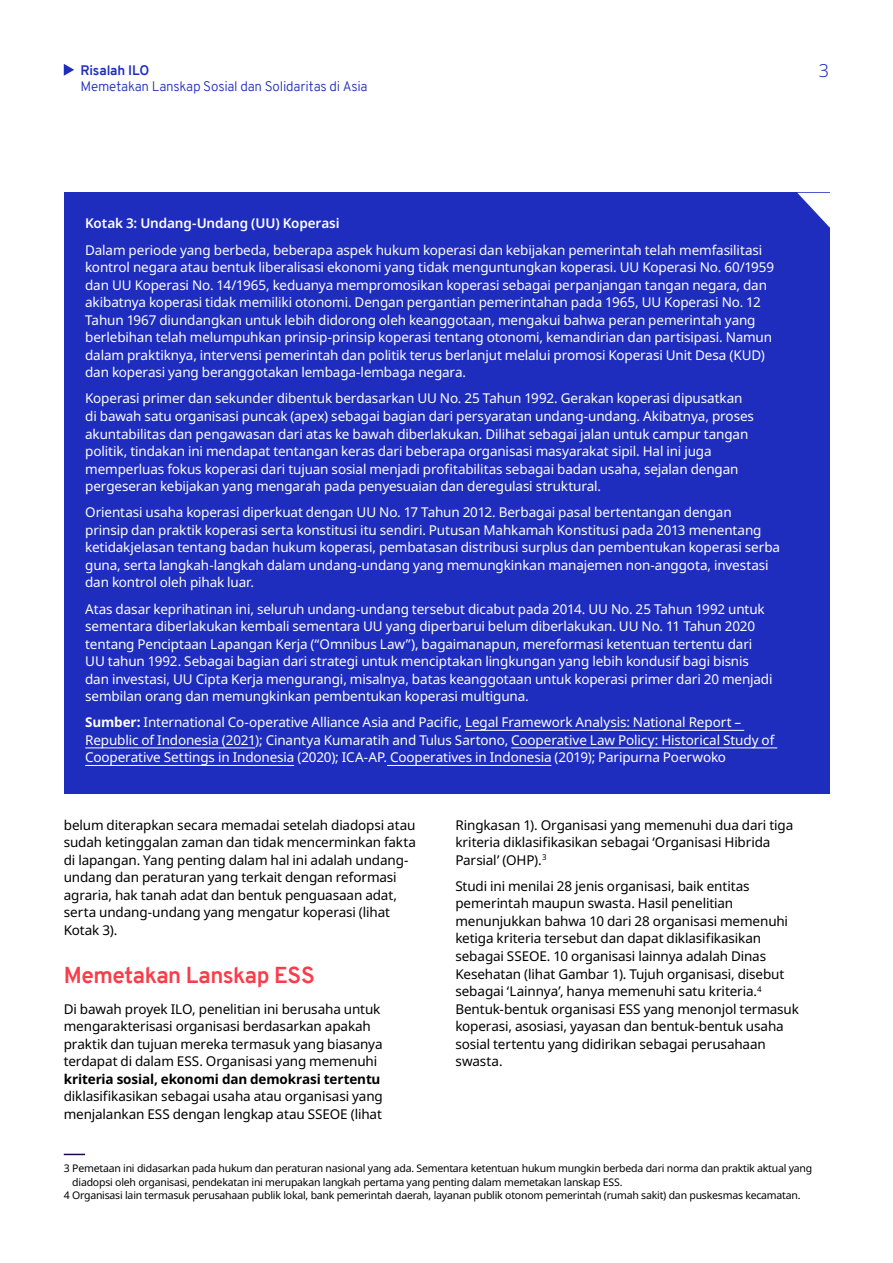
<style>
.page{position:relative;width:893px;height:1263px;background:#fff}
.page>*{position:absolute;margin:0;border:0;box-sizing:border-box;transform-origin:0 0}
.t1{font:700 22.5px "Overpass";letter-spacing:-.02em;color:#fa3c4b}
.t2{font:300 18px "Noto Sans";color:#1e2dbe}
.t3{font:13.5px/17.5px "Noto Sans";letter-spacing:-.01em;color:#fff}
.t4{font:13.5px/17.5px "Noto Sans";letter-spacing:-.01em;color:#000}
.t5{font:300 13.5px "Overpass";letter-spacing:-.01em;color:#1e2dbe}
.t6{font:700 13.5px "Noto Sans";letter-spacing:-.01em;color:#000}
.t7{font:600 13.5px "Noto Sans";letter-spacing:-.01em;color:#fff}
.t8{font:700 13.5px "Overpass";letter-spacing:-.01em;color:#1e2dbe}
.t9{font:10.5px "Noto Sans";letter-spacing:-.02em;color:#000}
.s1{font-weight:700}
</style>
<div class="page">
<svg style="left:64px;top:64px;width:10px;height:12px"></svg>
<svg style="left:64px;top:1154px;width:21px;height:1px"></svg>
<div style="left:64px;top:193px;width:765px;height:601px;background:#1e2dbe"></div>
<hr style="left:465px;top:730px;width:279px;height:1px;background:#fff">
<hr style="left:85px;top:748px;width:170px;height:1px;background:#fff">
<hr style="left:511px;top:748px;width:266px;height:1px;background:#fff">
<hr style="left:85px;top:765px;width:209px;height:1px;background:#fff">
<hr style="left:387px;top:765px;width:164px;height:1px;background:#fff">
<svg style="left:797px;top:193px;width:33px;height:36px"></svg>
<p class="t8" style="left:80px;top:60px;width:71px">Risalah ILO</p>
<h2 class="t2" style="left:819px;top:57px;width:12px">3</h2>
<p class="t5" style="left:80px;top:77px;width:289px">Memetakan Lanskap Sosial dan Solidaritas di Asia</p>
<p class="t7" style="left:85px;top:214px;width:256px">Kotak 3: Undang-Undang (UU) Koperasi</p>
<p class="t3" style="left:85px;top:241px;width:690px">Dalam periode yang berbeda, beberapa aspek hukum koperasi dan kebijakan pemerintah telah memfasilitasi kontrol negara atau bentuk liberalisasi ekonomi yang tidak menguntungkan koperasi. UU Koperasi No. 60/1959 dan UU Koperasi No. 14/1965, keduanya mempromosikan koperasi sebagai perpanjangan tangan negara, dan akibatnya koperasi tidak memiliki otonomi. Dengan pergantian pemerintahan pada 1965, UU Koperasi No. 12<br>Tahun 1967 diundangkan untuk lebih didorong oleh keanggotaan, mengakui bahwa peran pemerintah yang berlebihan telah melumpuhkan prinsip-prinsip koperasi tentang otonomi, kemandirian dan partisipasi. Namun dalam praktiknya, intervensi pemerintah dan politik terus berlanjut melalui promosi Koperasi Unit Desa (KUD) dan koperasi yang beranggotakan lembaga-lembaga negara.</p>
<p class="t3" style="left:85px;top:390px;width:670px">Koperasi primer dan sekunder dibentuk berdasarkan UU No. 25 Tahun 1992. Gerakan koperasi dipusatkan di bawah satu organisasi puncak (apex) sebagai bagian dari persyaratan undang-undang. Akibatnya, proses akuntabilitas dan pengawasan dari atas ke bawah diberlakukan. Dilihat sebagai jalan untuk campur tangan politik, tindakan ini mendapat tentangan keras dari beberapa organisasi masyarakat sipil. Hal ini juga memperluas fokus koperasi dari tujuan sosial menjadi profitabilitas sebagai badan usaha, sejalan dengan pergeseran kebijakan yang mengarah pada penyesuaian dan deregulasi struktural.</p>
<p class="t3" style="left:85px;top:504px;width:696px">Orientasi usaha koperasi diperkuat dengan UU No. 17 Tahun 2012. Berbagai pasal bertentangan dengan<br>prinsip dan praktik koperasi serta konstitusi itu sendiri. Putusan Mahkamah Konstitusi pada 2013 menentang ketidakjelasan tentang badan hukum koperasi, pembatasan distribusi surplus dan pembentukan koperasi serba guna, serta langkah-langkah dalam undang-undang yang memungkinkan manajemen non-anggota, investasi dan kontrol oleh pihak luar.</p>
<p class="t3" style="left:85px;top:600px;width:689px">Atas dasar keprihatinan ini, seluruh undang-undang tersebut dicabut pada 2014. UU No. 25 Tahun 1992 untuk sementara diberlakukan kembali sementara UU yang diperbarui belum diberlakukan. UU No. 11 Tahun 2020 tentang Penciptaan Lapangan Kerja (“Omnibus Law”), bagaimanapun, mereformasi ketentuan tertentu dari UU tahun 1992. Sebagai bagian dari strategi untuk menciptakan lingkungan yang lebih kondusif bagi bisnis dan investasi, UU Cipta Kerja mengurangi, misalnya, batas keanggotaan untuk koperasi primer dari 20 menjadi sembilan orang dan memungkinkan pembentukan koperasi multiguna.</p>
<p class="t3" style="left:85px;top:714px;width:691px"><span class="s1">Sumber:</span> International Co-operative Alliance Asia and Pacific, Legal Framework Analysis: National Report –<br>Republic of Indonesia (2021); Cinantya Kumaratih and Tulus Sartono, Cooperative Law Policy: Historical Study of<br>Cooperative Settings in Indonesia (2020); ICA-AP. Cooperatives in Indonesia (2019); Paripurna Poerwoko</p>
<p class="t4" style="left:64px;top:816px;width:354px">belum diterapkan secara memadai setelah diadopsi atau sudah ketinggalan zaman dan tidak mencerminkan fakta di lapangan. Yang penting dalam hal ini adalah undang&shy;undang dan peraturan yang terkait dengan reformasi agraria, hak tanah adat dan bentuk penguasaan adat, serta undang-undang yang mengatur koperasi (lihat Kotak 3).</p>
<h1 class="t1" style="left:64px;top:959px;width:252px">Memetakan Lanskap ESS</h1>
<p class="t4" style="left:64px;top:1000px;width:320px">Di bawah proyek ILO, penelitian ini berusaha untuk mengarakterisasi organisasi berdasarkan apakah praktik dan tujuan mereka termasuk yang biasanya terdapat di dalam ESS. Organisasi yang memenuhi</p>
<p class="t6" style="left:64px;top:1069px;width:318px">kriteria sosial, ekonomi dan demokrasi tertentu</p>
<p class="t4" style="left:64px;top:1088px;width:321px">diklasifikasikan sebagai usaha atau organisasi yang menjalankan ESS dengan lengkap atau SSEOE (lihat</p>
<p class="t4" style="left:455px;top:816px;width:339px">Ringkasan 1). Organisasi yang memenuhi dua dari tiga kriteria diklasifikasikan sebagai ‘Organisasi Hibrida<br>Parsial’ (OHP).<sup>3</sup></p>
<p class="t4" style="left:455px;top:877px;width:345px">Studi ini menilai 28 jenis organisasi, baik entitas pemerintah maupun swasta. Hasil penelitian menunjukkan bahwa 10 dari 28 organisasi memenuhi ketiga kriteria tersebut dan dapat diklasifikasikan sebagai SSEOE. 10 organisasi lainnya adalah Dinas Kesehatan (lihat Gambar 1). Tujuh organisasi, disebut sebagai ‘Lainnya’, hanya memenuhi satu kriteria.<sup>4<br></sup>Bentuk-bentuk organisasi ESS yang menonjol termasuk koperasi, asosiasi, yayasan dan bentuk-bentuk usaha sosial tertentu yang didirikan sebagai perusahaan swasta.</p>
<p class="t9" style="left:64px;top:1161px;width:750px">3 Pemetaan ini didasarkan pada hukum dan peraturan nasional yang ada. Sementara ketentuan hukum mungkin berbeda dari norma dan praktik aktual yang</p>
<p class="t9" style="left:72px;top:1174px;width:552px">diadopsi oleh organisasi, pendekatan ini merupakan langkah pertama yang penting dalam memetakan lanskap ESS.</p>
<p class="t9" style="left:64px;top:1188px;width:738px">4 Organisasi lain termasuk perusahaan publik lokal, bank pemerintah daerah, layanan publik otonom pemerintah (rumah sakit) dan puskesmas kecamatan.</p>
</div>
